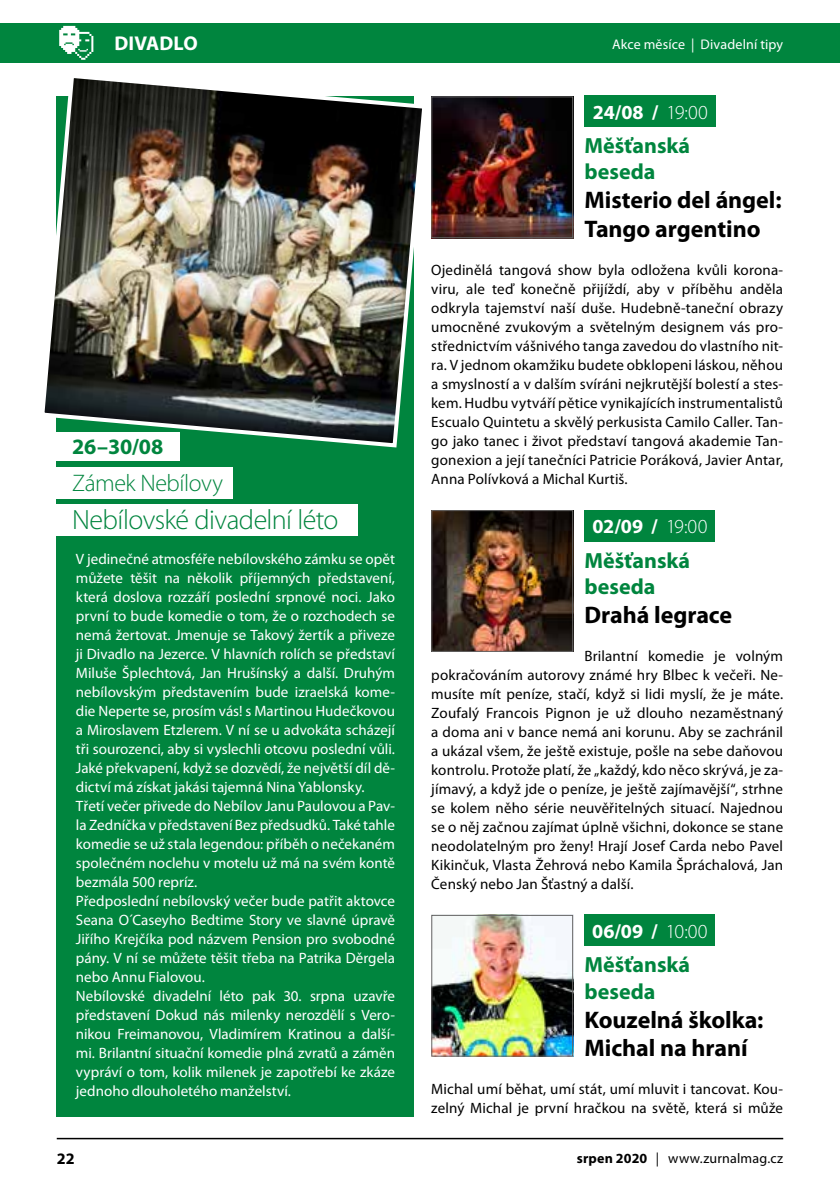
<style>
.page{position:relative;width:840px;height:1191px;background:#fff}
.page>*{position:absolute;margin:0;border:0;box-sizing:border-box;transform-origin:0 0}
.t1{font:300 28px "Myriad Pro";letter-spacing:-.02em;color:#00853e}
.t2{font:700 24px/28.8px "Myriad Pro";letter-spacing:-.005em;color:#000}
.t3{font:300 24px "Myriad Pro";letter-spacing:-.02em;color:#00853e}
.t4{font:700 22px/26.4px "Myriad Pro";color:#00853e}
.t5{font:700 20px "Myriad Pro";letter-spacing:.005em;color:#fff}
.t6{font:700 16px "Myriad Pro";color:#000}
.t7{font:15px/19px "Myriad Pro";letter-spacing:.01em;color:#000;text-align:justify}
.t8{font:15px/19px "Myriad Pro";color:#fff}
.t9{font:14px "Myriad Pro";letter-spacing:.01em;color:#000}
.t10{font:14px "Myriad Pro";letter-spacing:.01em;color:#fff}
.s1{font-weight:300}
.s2{font-weight:700}
</style>
<div class="page">
<hr style="left:57px;top:1137px;width:725px;height:2px;background:#000">
<div style="left:0;top:23px;width:839px;height:39px;background:#00853e"></div>
<svg style="left:59px;top:26px;width:34px;height:34px"></svg>
<div style="left:584px;top:95px;width:131px;height:32px;background:#00853e"></div>
<div style="left:584px;top:510px;width:130px;height:31px;background:#00853e"></div>
<div style="left:584px;top:914px;width:130px;height:32px;background:#00853e"></div>
<img style="left:433px;top:98px;width:138px;height:138px">
<div style="left:431px;top:96px;width:142px;height:142px;border:1px solid #646363"></div>
<img style="left:433px;top:512px;width:138px;height:138px">
<div style="left:431px;top:510px;width:142px;height:142px;border:1px solid #646363"></div>
<img style="left:433px;top:917px;width:138px;height:137px">
<div style="left:431px;top:915px;width:142px;height:141px;border:1px solid #646363"></div>
<div style="left:56px;top:96px;width:357px;height:1021px;background:#00853e"></div>
<img style="left:44px;top:78px;width:378px;height:372px">
<div style="left:39px;top:467px;width:194px;height:31px;background:#fff"></div>
<div style="left:39px;top:504px;width:318px;height:31px;background:#fff"></div>
<div style="left:36px;top:432px;width:143px;height:28px;background:#fff"></div>
<h3 class="t5" style="left:114px;top:30px;width:85px">DIVADLO</h3>
<p class="t10" style="left:611px;top:35px;width:172px">Akce měsíce | Divadelní tipy</p>
<h3 class="t4" style="left:72px;top:432px;width:93px">26–30/08</h3>
<h2 class="t3" style="left:72px;top:469px;width:152px">Zámek Nebílovy</h2>
<h1 class="t1" style="left:72px;top:503px;width:267px">Nebílovské divadelní léto</h1>
<p class="t8" style="left:76px;top:549px;width:320px">V jedinečné atmosféře nebílovského zámku se opět můžete těšit na několik příjemných představení, která doslova rozzáří poslední srpnové noci. Jako první to bude komedie o tom, že o rozchodech se nemá žertovat. Jmenuje se Takový žertík a přiveze ji Divadlo na Jezerce. V hlavních rolích se představí Miluše Šplechtová, Jan Hrušínský a další. Druhým nebílovským představením bude izraelská kome&shy;die Neperte se, prosím vás! s Martinou Hudečkovou a Miroslavem Etzlerem. V ní se u advokáta scházejí tři sourozenci, aby si vyslechli otcovu poslední vůli.<br>Jaké překvapení, když se dozvědí, že největší díl dě&shy;dictví má získat jakási tajemná Nina Yablonsky.<br>Třetí večer přivede do Nebílov Janu Paulovou a Pav&shy;la Zedníčka v představení Bez předsudků. Také tahle komedie se už stala legendou: příběh o nečekaném společném noclehu v motelu už má na svém kontě bezmála 500 repríz.<br>Předposlední nebílovský večer bude patřit aktovce Seana O´Caseyho Bedtime Story ve slavné úpravě Jiřího Krejčíka pod názvem Pension pro svobodné pány. V ní se můžete těšit třeba na Patrika Děrgela nebo Annu Fialovou.<br>Nebílovské divadelní léto pak 30. srpna uzavře představení Dokud nás milenky nerozdělí s Vero&shy;nikou Freimanovou, Vladimírem Kratinou a další&shy;mi. Brilantní situační komedie plná zvratů a záměn vypráví o tom, kolik milenek je zapotřebí ke zkáze jednoho dlouholetého manželství.</p>
<h3 class="t5" style="left:592px;top:99px;width:117px">24/08 / <span class="s1">19:00</span></h3>
<h3 class="t4" style="left:584px;top:132px;width:107px">Měšťanská beseda</h3>
<h2 class="t2" style="left:584px;top:185px;width:198px">Misterio del ángel:<br>Tango argentino</h2>
<p class="t7" style="left:431px;top:260px;width:353px">Ojedinělá tangová show byla odložena kvůli korona&shy;viru, ale teď konečně přijíždí, aby v příběhu anděla odkryla tajemství naší duše. Hudebně-taneční obrazy umocněné zvukovým a světelným designem vás pro&shy;střednictvím vášnivého tanga zavedou do vlastního nit&shy;ra. V jednom okamžiku budete obklopeni láskou, něhou a smyslností a v dalším svíráni nejkrutější bolestí a stes&shy;kem. Hudbu vytváří pětice vynikajících instrumentalistů Escualo Quintetu a skvělý perkusista Camilo Caller. Tan&shy;go jako tanec i život představí tangová akademie Tan&shy;gonexion a její tanečníci Patricie Poráková, Javier Antar, Anna Polívková a Michal Kurtiš.</p>
<h3 class="t5" style="left:592px;top:513px;width:116px">02/09 / <span class="s1">19:00</span></h3>
<h3 class="t4" style="left:584px;top:546px;width:107px">Měšťanská beseda</h3>
<h2 class="t2" style="left:584px;top:599px;width:149px">Drahá legrace</h2>
<p class="t7" style="left:431px;top:646px;width:353px;text-indent:153px">Brilantní komedie je volným pokračováním autorovy známé hry Blbec k večeři. Ne&shy;musíte mít peníze, stačí, když si lidi myslí, že je máte.<br>Zoufalý Francois Pignon je už dlouho nezaměstnaný a doma ani v bance nemá ani korunu. Aby se zachránil a ukázal všem, že ještě existuje, pošle na sebe daňovou kontrolu. Protože platí, že „každý, kdo něco skrývá, je za&shy;jímavý, a když jde o peníze, je ještě zajímavější“, strhne se kolem něho série neuvěřitelných situací. Najednou se o něj začnou zajímat úplně všichni, dokonce se stane neodolatelným pro ženy! Hrají Josef Carda nebo Pavel Kikinčuk, Vlasta Žehrová nebo Kamila Špráchalová, Jan Čenský nebo Jan Šťastný a další.</p>
<h3 class="t5" style="left:591px;top:918px;width:117px">06/09 / <span class="s1">10:00</span></h3>
<h3 class="t4" style="left:584px;top:951px;width:107px">Měšťanská beseda</h3>
<h2 class="t2" style="left:584px;top:1004px;width:180px">Kouzelná školka:<br>Michal na hraní</h2>
<p class="t7" style="left:431px;top:1079px;width:353px">Michal umí běhat, umí stát, umí mluvit i tancovat. Kou&shy;zelný Michal je první hračkou na světě, která si může</p>
<p class="t6" style="left:57px;top:1148px;width:19px">22</p>
<p class="t9" style="left:576px;top:1149px;width:208px"><span class="s2">srpen 2020</span> | www.zurnalmag.cz</p>
</div>
